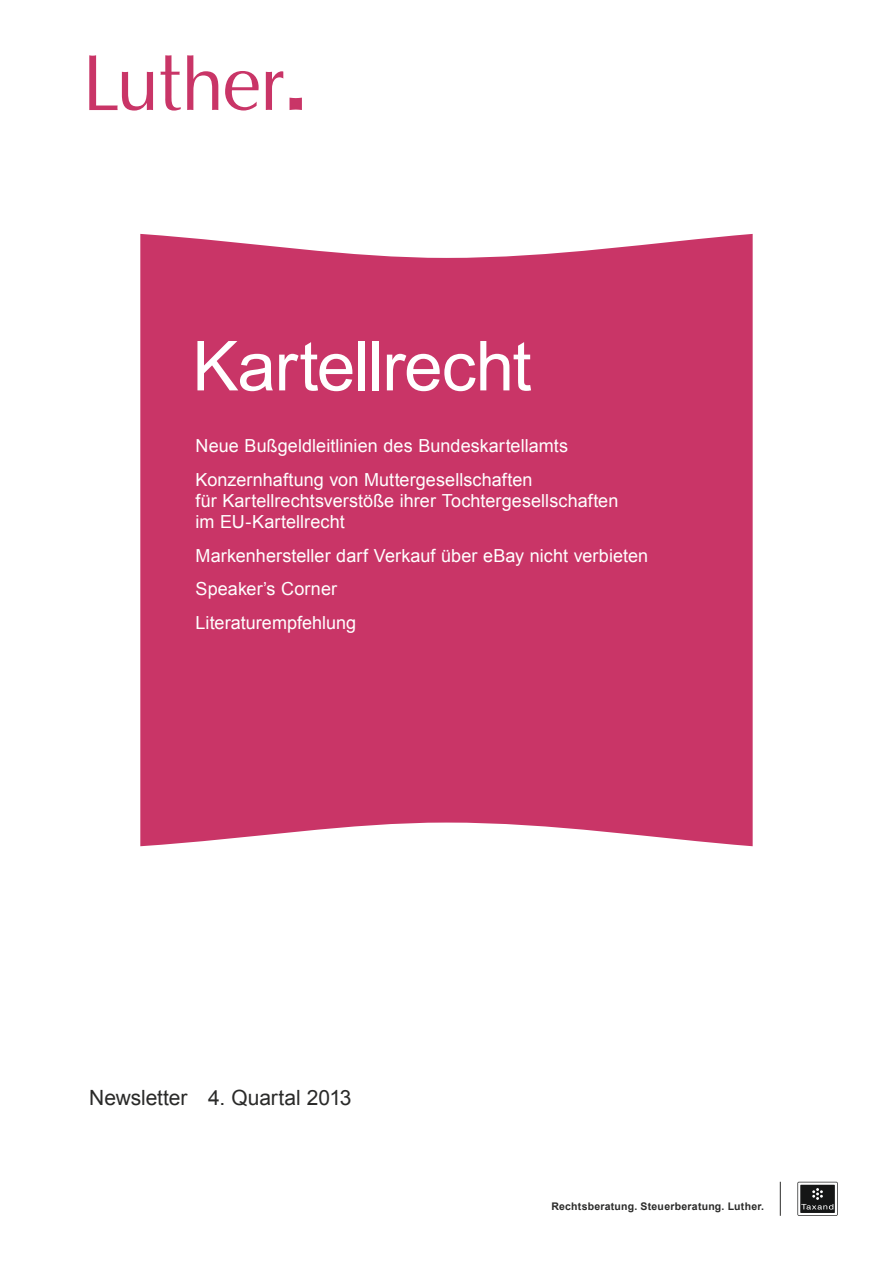
<style>
.page{position:relative;width:893px;height:1263px;background:#fff}
.page>*{position:absolute;margin:0;border:0;box-sizing:border-box;transform-origin:0 0}
.t1{font:69px "Arial";letter-spacing:-.015em;color:#fff}
.t2{font:21px "Arial";letter-spacing:-.005em;color:#2a2a29}
.t3{font:18px/33.8px "Arial";letter-spacing:.005em;color:#fff}
.t4{font:700 10.5px "Arial";letter-spacing:.02em;color:#2a2a29}
</style>
<div class="page">
<svg style="left:289px;top:98px;width:13px;height:12px"></svg>
<svg style="left:225px;top:71px;width:34px;height:40px"></svg>
<svg style="left:89px;top:55px;width:64px;height:56px"></svg>
<svg style="left:187px;top:55px;width:31px;height:55px"></svg>
<svg style="left:160px;top:55px;width:21px;height:56px"></svg>
<svg style="left:266px;top:71px;width:17px;height:39px"></svg>
<div style="left:140px;top:234px;width:613px;height:612px;background:#c93567"></div>
<hr style="left:780px;top:1182px;width:1px;height:34px;background:#2a2a29">
<svg style="left:797px;top:1182px;width:41px;height:34px"></svg>
<h1 class="t1" style="left:192px;top:321px;width:341px">Kartellrecht</h1>
<p class="t3" style="left:196px;top:429px;width:374px">Neue Bußgeldleitlinien des Bundeskartellamts<br>Konzernhaftung von Muttergesellschaften</p>
<p class="t3" style="left:196px;top:490px;width:424px;line-height:21px">für Kartellrechtsverstöße ihrer Tochtergesellschaften im EU-Kartellrecht</p>
<p class="t3" style="left:196px;top:538px;width:454px">Markenhersteller darf Verkauf über eBay nicht verbieten<br>Speaker’s Corner<br>Literaturempfehlung</p>
<p class="t2" style="left:89px;top:1083px;width:264px">Newsletter 4. Quartal 2013</p>
<p class="t4" style="left:551px;top:1199px;width:214px">Rechtsberatung. Steuerberatung. Luther.</p>
</div>
